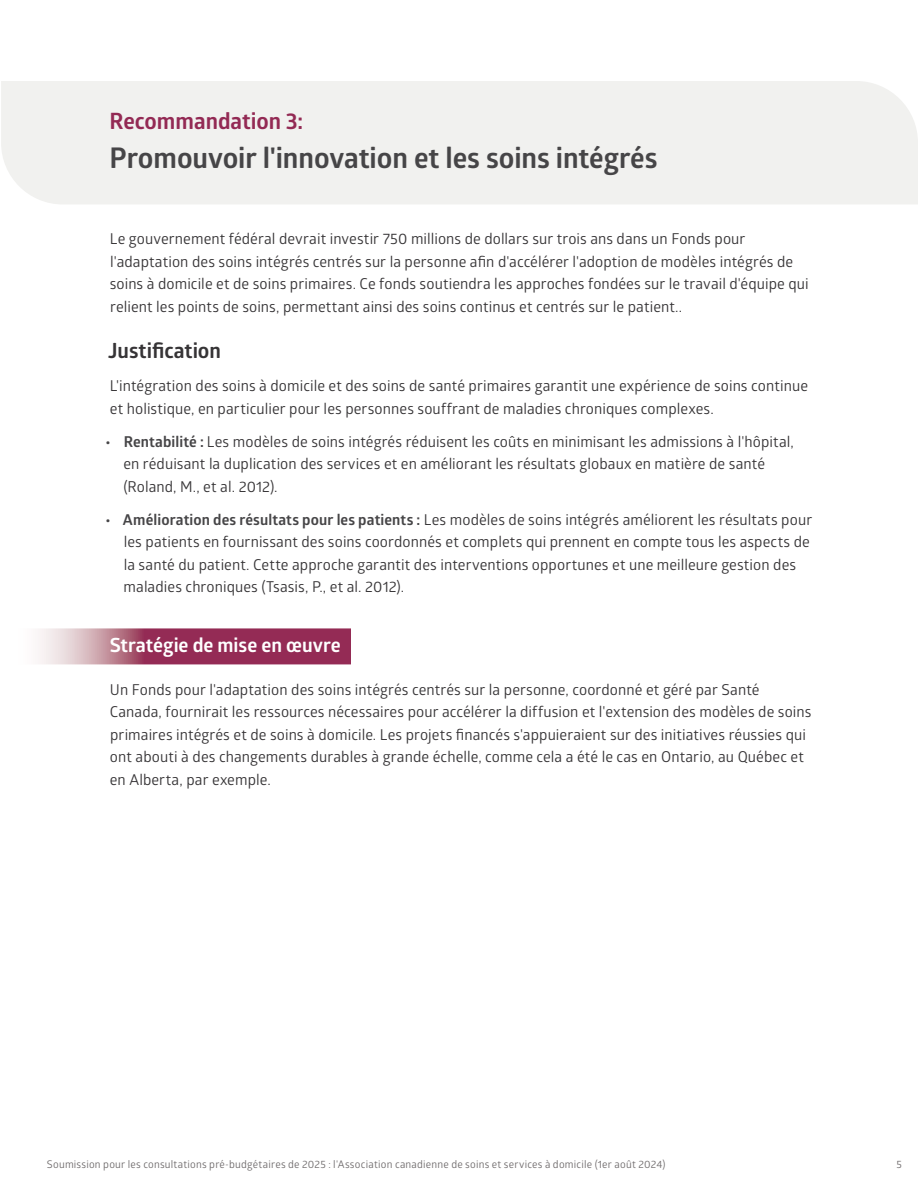
<style>
.page{position:relative;width:918px;height:1188px;background:#fff}
.page>*{position:absolute;margin:0;border:0;box-sizing:border-box;transform-origin:0 0}
.t1{font:700 28.5px "Glober";letter-spacing:-.005em;color:#464547}
.t2{font:700 22.5px "Glober";color:#932a54}
.t3{font:700 21px "Glober";color:#363436}
.t4{font:700 19.5px "Glober";color:#fff}
.t5{font:15px/22.5px "Glober";letter-spacing:.005em;color:#363436}
.t6{font:10.5px "Glober";letter-spacing:.02em;color:#6f6b6c}
.s1{font-weight:700;color:#464547}
</style>
<div class="page">
<div style="left:1px;top:81px;width:917px;height:123px;background:#f1f1ef"></div>
<svg style="left:40px;top:628px;width:311px;height:36px;background:#a85675"></svg>
<h2 class="t2" style="left:110px;top:104px;width:195px">Recommandation 3:</h2>
<h1 class="t1" style="left:110px;top:137px;width:549px">Promouvoir l'innovation et les soins intégrés</h1>
<p class="t5" style="left:110px;top:227px;width:700px">Le gouvernement fédéral devrait investir 750 millions de dollars sur trois ans dans un Fonds pour l'adaptation des soins intégrés centrés sur la personne afin d'accélérer l'adoption de modèles intégrés de soins à domicile et de soins primaires. Ce fonds soutiendra les approches fondées sur le travail d'équipe qui relient les points de soins, permettant ainsi des soins continus et centrés sur le patient..</p>
<h3 class="t3" style="left:108px;top:335px;width:114px">Justification</h3>
<p class="t5" style="left:110px;top:374px;width:700px">L'intégration des soins à domicile et des soins de santé primaires garantit une expérience de soins continue et holistique, en particulier pour les personnes souffrant de maladies chroniques complexes.</p>
<p class="t5" style="left:123px;top:429px;width:672px;text-indent:-18px"><span class="s1">• Rentabilité :</span> Les modèles de soins intégrés réduisent les coûts en minimisant les admissions à l'hôpital, en réduisant la duplication des services et en améliorant les résultats globaux en matière de santé (Roland, M., et al. 2012).</p>
<p class="t5" style="left:124px;top:507px;width:690px;text-indent:-18px"><span class="s1">• Amélioration des résultats pour les patients :</span> Les modèles de soins intégrés améliorent les résultats pour les patients en fournissant des soins coordonnés et complets qui prennent en compte tous les aspects de la santé du patient. Cette approche garantit des interventions opportunes et une meilleure gestion des maladies chroniques (Tsasis, P., et al. 2012).</p>
<h3 class="t4" style="left:110px;top:631px;width:232px">Stratégie de mise en œuvre</h3>
<p class="t5" style="left:110px;top:678px;width:703px">Un Fonds pour l'adaptation des soins intégrés centrés sur la personne, coordonné et géré par Santé Canada, fournirait les ressources nécessaires pour accélérer la diffusion et l'extension des modèles de soins primaires intégrés et de soins à domicile. Les projets financés s'appuieraient sur des initiatives réussies qui ont abouti à des changements durables à grande échelle, comme cela a été le cas en Ontario, au Québec et en Alberta, par exemple.</p>
<p class="t6" style="left:47px;top:1157px;width:620px">Soumission pour les consultations pré-budgétaires de 2025 : l'Association canadienne de soins et services à domicile (1er août 2024)</p>
<p class="t6" style="left:896px;top:1157px;width:7px">5</p>
</div>
